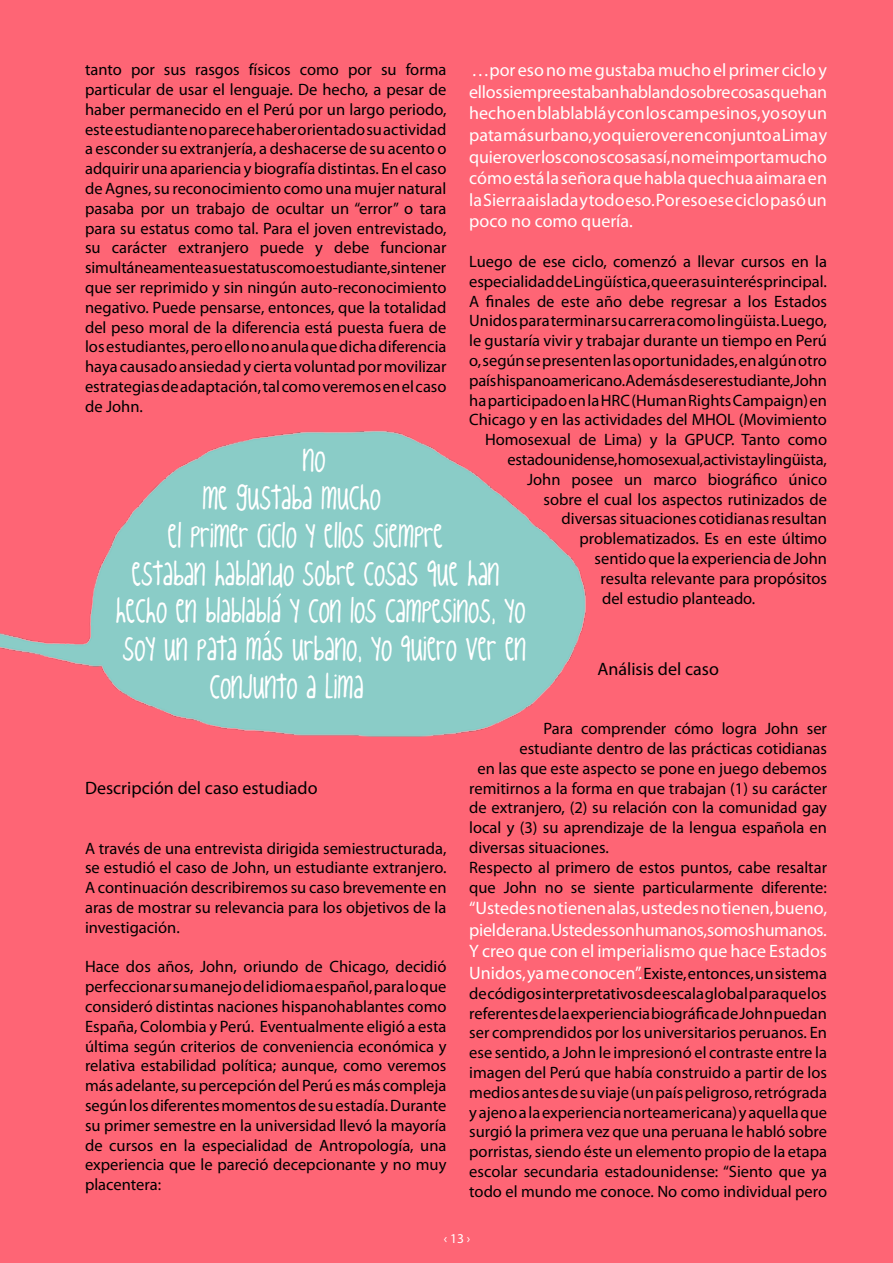
<style>
.page{position:relative;width:893px;height:1263px;background:#fe6575}
.page>*{position:absolute;margin:0;border:0;box-sizing:border-box;transform-origin:0 0}
.t1{font:31.5px "kingcoo LKC";color:#fff}
.t2{font:18px/21.6px "Myriad Pro";color:#fff;text-align:justify}
.t3{font:18px "Myriad Pro";color:#000}
.t4{font:16.5px/19.8px "Myriad Pro";color:#000;text-align:justify}
.t5{font:13.5px "Myriad Pro";color:#fff}
.s1{font-size:18px;color:#fff}
</style>
<div class="page">
<img style="left:0;top:430px;width:586px;height:307px">
<svg style="left:276px;top:569px;width:27px;height:31px"></svg>
<svg style="left:264px;top:606px;width:28px;height:31px"></svg>
<p class="t4" style="left:85px;top:59px;width:363px">tanto por sus rasgos físicos como por su forma particular de usar el lenguaje. De hecho, a pesar de haber permanecido en el Perú por un largo periodo, este estudiante no parece haber orientado su actividad a esconder su extranjería, a deshacerse de su acento o adquirir una apariencia y biografía distintas. En el caso de Agnes, su reconocimiento como una mujer natural pasaba por un trabajo de ocultar un “error” o tara para su estatus como tal. Para el joven entrevistado, su carácter extranjero puede y debe funcionar simultáneamente a su estatus como estudiante, sin tener que ser reprimido y sin ningún auto-reconocimiento negativo. Puede pensarse, entonces, que la totalidad del peso moral de la diferencia está puesta fuera de los estudiantes, pero ello no anula que dicha diferencia haya causado ansiedad y cierta voluntad por movilizar estrategias de adaptación, tal como veremos en el caso de John.</p>
<p class="t2" style="left:469px;top:59px;width:360px">…por eso no me gustaba mucho el primer ciclo y ellos siempre estaban hablando sobre cosas que han hecho en blablablá y con los campesinos, yo soy un pata más urbano, yo quiero ver en conjunto a Lima y quiero ver los conos cosas así, no me importa mucho cómo está la señora que habla quechua aimara en la Sierra aislada y todo eso. Por eso ese ciclo pasó un poco no como quería.</p>
<p class="t4" style="left:469px;top:251px;width:359px">Luego de ese ciclo, comenzó a llevar cursos en la</p>
<p class="t4" style="left:469px;top:271px;width:359px">especialidad de Lingüística, que era su interés principal.</p>
<p class="t4" style="left:469px;top:291px;width:359px">A finales de este año debe regresar a los Estados</p>
<p class="t4" style="left:469px;top:311px;width:359px">Unidos para terminar su carrera como lingüista. Luego,</p>
<p class="t4" style="left:469px;top:331px;width:359px">le gustaría vivir y trabajar durante un tiempo en Perú</p>
<p class="t4" style="left:469px;top:350px;width:359px">o, según se presenten las oportunidades, en algún otro</p>
<p class="t4" style="left:469px;top:370px;width:359px">país hispanoamericano. Además de ser estudiante, John</p>
<p class="t4" style="left:469px;top:390px;width:359px">ha participado en la HRC (Human Rights Campaign) en</p>
<p class="t4" style="left:469px;top:410px;width:359px">Chicago y en las actividades del MHOL (Movimiento</p>
<p class="t4" style="left:485px;top:430px;width:344px">Homosexual de Lima) y la GPUCP. Tanto como</p>
<p class="t4" style="left:507px;top:449px;width:321px">estadounidense, homosexual, activista y lingüista,</p>
<p class="t4" style="left:527px;top:469px;width:302px">John posee un marco biográfico único</p>
<p class="t4" style="left:543px;top:489px;width:285px">sobre el cual los aspectos rutinizados de</p>
<p class="t4" style="left:561px;top:509px;width:267px">diversas situaciones cotidianas resultan</p>
<p class="t4" style="left:579px;top:529px;width:249px">problematizados. Es en este último</p>
<p class="t4" style="left:594px;top:548px;width:234px">sentido que la experiencia de John</p>
<p class="t4" style="left:600px;top:568px;width:228px">resulta relevante para propósitos</p>
<p class="t4" style="left:602px;top:588px;width:155px">del estudio planteado.</p>
<h1 class="t1" style="left:303px;top:445px;width:24px">no</h1>
<h1 class="t1" style="left:202px;top:482px;width:180px">me gustaba mucho</h1>
<h1 class="t1" style="left:168px;top:520px;width:276px">el primer ciclo y ellos siempre</h1>
<h1 class="t1" style="left:132px;top:558px;width:369px">estaban hablando sobre cosas que han</h1>
<h1 class="t1" style="left:115px;top:596px;width:412px">hecho en blablabla y con los campesinos, yo</h1>
<h1 class="t1" style="left:123px;top:634px;width:404px">soy un pata mas urbano, yo quiero ver en</h1>
<h1 class="t1" style="left:210px;top:671px;width:155px">conjunto a Lima</h1>
<p class="t3" style="left:597px;top:658px;width:123px">Análisis del caso</p>
<p class="t3" style="left:85px;top:777px;width:234px">Descripción del caso estudiado</p>
<p class="t4" style="left:85px;top:838px;width:363px">A través de una entrevista dirigida semiestructurada, se estudió el caso de John, un estudiante extranjero.<br>A continuación describiremos su caso brevemente en aras de mostrar su relevancia para los objetivos de la investigación.</p>
<p class="t4" style="left:85px;top:957px;width:363px">Hace dos años, John, oriundo de Chicago, decidió perfeccionar su manejo del idioma español, para lo que consideró distintas naciones hispanohablantes como España, Colombia y Perú. Eventualmente eligió a esta última según criterios de conveniencia económica y relativa estabilidad política; aunque, como veremos más adelante, su percepción del Perú es más compleja según los diferentes momentos de su estadía. Durante su primer semestre en la universidad llevó la mayoría de cursos en la especialidad de Antropología, una experiencia que le pareció decepcionante y no muy placentera:</p>
<p class="t4" style="left:543px;top:718px;width:285px">Para comprender cómo logra John ser</p>
<p class="t4" style="left:519px;top:738px;width:309px">estudiante dentro de las prácticas cotidianas</p>
<p class="t4" style="left:477px;top:758px;width:351px">en las que este aspecto se pone en juego debemos</p>
<p class="t4" style="left:469px;top:778px;width:359px">remitirnos a la forma en que trabajan (1) su carácter</p>
<p class="t4" style="left:469px;top:798px;width:359px">de extranjero, (2) su relación con la comunidad gay</p>
<p class="t4" style="left:469px;top:817px;width:359px">local y (3) su aprendizaje de la lengua española en</p>
<p class="t4" style="left:469px;top:837px;width:141px">diversas situaciones.</p>
<p class="t4" style="left:469px;top:857px;width:359px">Respecto al primero de estos puntos, cabe resaltar</p>
<p class="t4" style="left:469px;top:877px;width:359px">que John no se siente particularmente diferente:</p>
<p class="t2" style="left:469px;top:897px;width:359px">“Ustedes no tienen alas, ustedes no tienen, bueno, piel de rana. Ustedes son humanos, somos humanos.<br>Y creo que con el imperialismo que hace Estados</p>
<p class="t4" style="left:469px;top:963px;width:359px"><span class="s1">Unidos, ya me conocen”.</span> Existe, entonces, un sistema de códigos interpretativos de escala global para que los referentes de la experiencia biográfica de John puedan ser comprendidos por los universitarios peruanos. En ese sentido, a John le impresionó el contraste entre la imagen del Perú que había construido a partir de los medios antes de su viaje (un país peligroso, retrógrada y ajeno a la experiencia norteamericana) y aquella que surgió la primera vez que una peruana le habló sobre porristas, siendo éste un elemento propio de la etapa escolar secundaria estadounidense: “Siento que ya todo el mundo me conoce. No como individual pero</p>
<p class="t5" style="left:444px;top:1230px;width:28px">‹ 13 ›</p>
</div>
